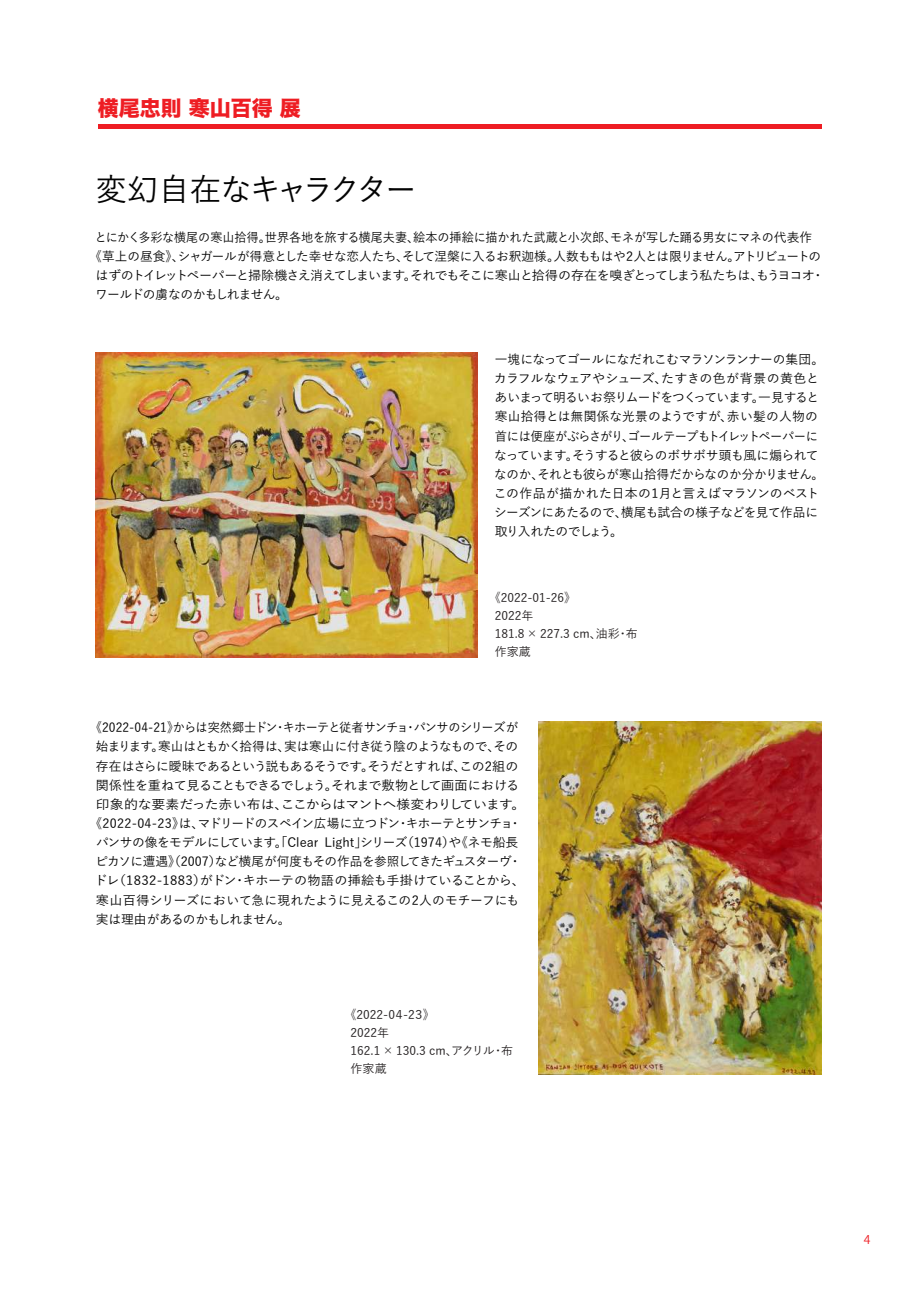
<style>
.page{position:relative;width:919px;height:1289px;background:#fff}
.page>*{position:absolute;margin:0;border:0;box-sizing:border-box;transform-origin:0 0}
.t1{font:500 31.5px "Yu Go";letter-spacing:-.075em;color:#030303}
.t2{font:21px "Hira Kaku Std W8";color:#ee1d23}
.t3{font:500 12.75px/19.2px "Yu Go";letter-spacing:-.04em;color:#030303}
.t4{font:500 12.75px "Yu Go";letter-spacing:-.065em;color:#030303}
.t5{font:500 12.75px "Yu Go";letter-spacing:-.005em;color:#030303;scale:.95 1}
.t6{font:500 12.75px "Yu Go";letter-spacing:-.07em;color:#030303}
.t7{font:500 12.75px "Yu Go";letter-spacing:-.015em;color:#030303}
.t8{font:500 12.75px "Yu Go";letter-spacing:-.04em;color:#030303;scale:.95 1}
.t9{font:500 12.75px "Yu Go";letter-spacing:-.06em;color:#030303}
.t10{font:500 12.75px "Yu Go";letter-spacing:-.005em;color:#030303}
.t11{font:500 12.75px "Yu Go";letter-spacing:-.04em;color:#030303;scale:1.09 1}
.t12{font:500 12px/18px "Yu Go";color:#231f20}
.t13{font:12px "Koz Go Pro Regular 83 pv RKSJ H";color:#ee1d23}
</style>
<div class="page">
<hr style="left:98px;top:125px;width:723px;height:4px;background:#ee1d23">
<img style="left:538px;top:721px;width:283px;height:353px">
<img style="left:96px;top:353px;width:382px;height:304px">
<h2 class="t2" style="left:98px;top:97px;width:204px">横尾忠則 寒山百得 展</h2>
<h1 class="t1" style="left:96px;top:160px;width:323px">変幻自在なキャラクター</h1>
<p class="t5" style="left:95px;top:225px;width:756px">とにかく多彩な横尾の寒山拾得。世界各地を旅する横尾夫妻、絵本の挿絵に描かれた武蔵と小次郎、モネが写した踊る男女にマネの代表作</p>
<p class="t3" style="left:89px;top:245px;width:733px">《草上の昼食》、シャガールが得意とした幸せな恋人たち、そして涅槃に入るお釈迦様。人数ももはや2人とは限りません。アトリビュートの</p>
<p class="t6" style="left:96px;top:263px;width:730px">はずのトイレットペーパーと掃除機さえ消えてしまいます。それでもそこに寒山と拾得の存在を嗅ぎとってしまう私たちは、もうヨコオ・</p>
<p class="t4" style="left:95px;top:283px;width:194px">ワールドの虜なのかもしれません。</p>
<p class="t3" style="left:494px;top:348px;width:332px">一塊になってゴールになだれこむマラソンランナーの集団。カラフルなウェアやシューズ、たすきの色が背景の黄色とあいまって明るいお祭りムードをつくっています。一見すると寒山拾得とは無関係な光景のようですが、赤い髪の人物の首には便座がぶらさがり、ゴールテープもトイレットペーパーになっています。そうすると彼らのボサボサ頭も風に煽られてなのか、それとも彼らが寒山拾得だからなのか分かりません。この作品が描かれた日本の1月と言えばマラソンのベストシーズンにあたるので、横尾も試合の様子などを見て作品に取り入れたのでしょう。</p>
<p class="t12" style="left:494px;top:587px;width:145px;text-indent:-6px">《2022-01-26》<br>2022年<br>181.8 × 227.3 cm、油彩・布作家蔵</p>
<p class="t8" style="left:90px;top:715px;width:452px">《2022-04-21》からは突然郷士ドン・キホーテと従者サンチョ・パンサのシリーズが</p>
<p class="t4" style="left:96px;top:735px;width:424px">始まります。寒山はともかく拾得は、実は寒山に付き従う陰のようなもので、その</p>
<p class="t9" style="left:96px;top:754px;width:424px">存在はさらに曖昧であるという説もあるそうです。そうだとすれば、この2組の</p>
<p class="t3" style="left:96px;top:773px;width:425px">関係性を重ねて見ることもできるでしょう。それまで敷物として画面における</p>
<p class="t11" style="left:96px;top:792px;width:395px">印象的な要素だった赤い布は、ここからはマントへ様変わりしています。</p>
<p class="t3" style="left:90px;top:812px;width:433px">《2022-04-23》は、マドリードのスペイン広場に立つドン・キホーテとサンチョ・</p>
<p class="t7" style="left:96px;top:830px;width:424px">パンサの像をモデルにしています。「Clear Light」シリーズ（1974）や《ネモ船長</p>
<p class="t3" style="left:95px;top:850px;width:427px">ピカソに遭遇》（2007）など横尾が何度もその作品を参照してきたギュスターヴ・</p>
<p class="t3" style="left:95px;top:869px;width:432px">ドレ（1832-1883）がドン・キホーテの物語の挿絵も手掛けていることから、</p>
<p class="t10" style="left:96px;top:888px;width:425px">寒山百得シリーズにおいて急に現れたように見えるこの2人のモチーフにも</p>
<p class="t4" style="left:96px;top:907px;width:196px">実は理由があるのかもしれません。</p>
<p class="t12" style="left:350px;top:1003px;width:164px;text-indent:-6px">《2022-0４-2３》<br>2022年<br>162.1 × 130.3 cm、アクリル・布作家蔵</p>
<p class="t13" style="left:863px;top:1232px;width:8px">4</p>
</div>
